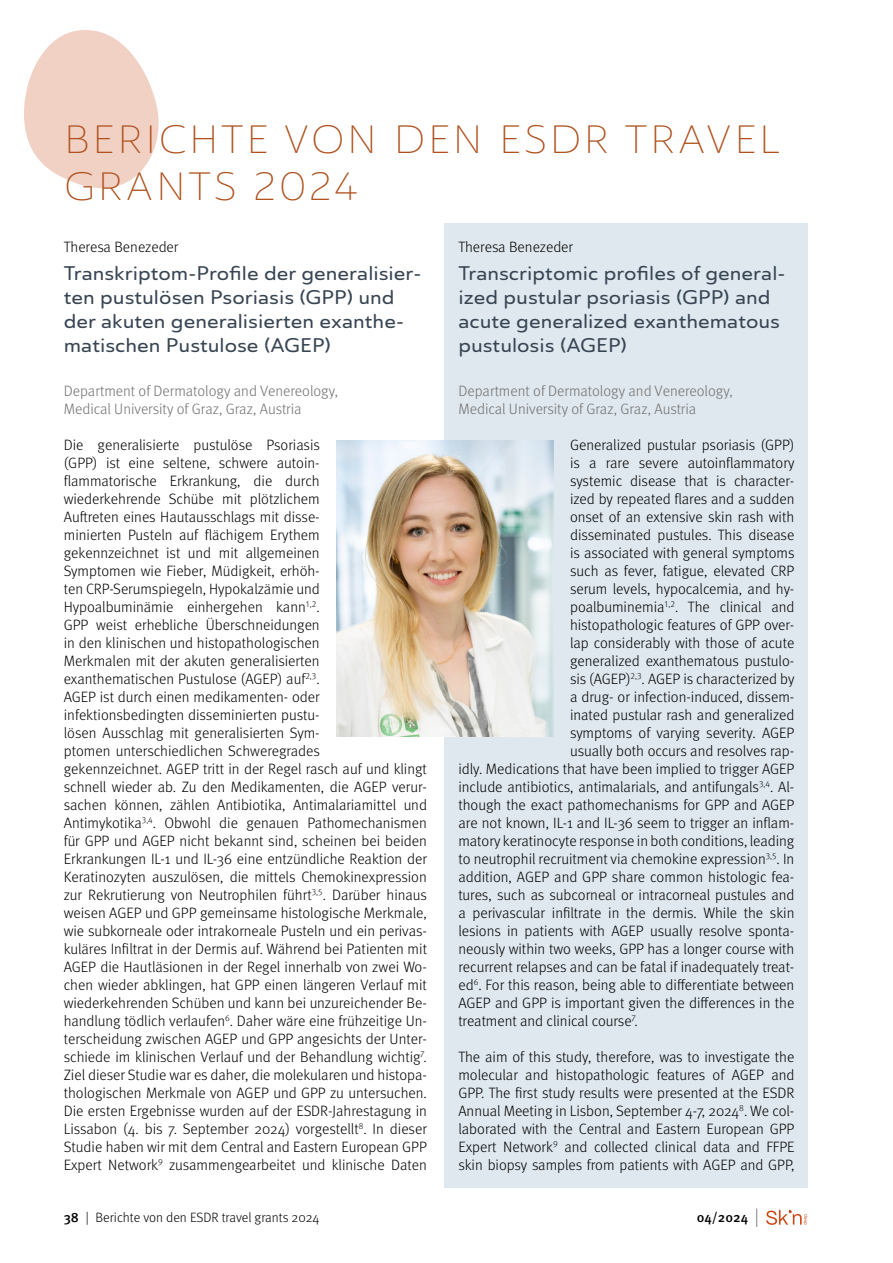
<style>
.page{position:relative;width:893px;height:1263px;background:#fff}
.page>*{position:absolute;margin:0;border:0;box-sizing:border-box;transform-origin:0 0}
.t1{font:300 expanded 39px "Ainslie Sans";letter-spacing:.05em;color:#af521f}
.t2{font:500 expanded 19.5px/24px "Ainslie Sans";color:#384553}
.t3{font:300 15px/18px "Meta Pro";color:#000;text-align:justify}
.t4{font:300 15px/18px "Meta Pro";color:#706f6f}
.t5{font:300 13.5px "Meta Pro";color:#000}
.t6{font:500 13.5px "Meta Pro";color:#000}
.s1{font-weight:500}
.s2{font-weight:300;font-size:18.9px;color:#706f6f}
</style>
<div class="page">
<div style="left:445px;top:223px;width:363px;height:965px;background:#dfe8ef"></div>
<svg style="left:24px;top:30px;width:135px;height:158px"></svg>
<svg style="left:766px;top:1210px;width:41px;height:15px"></svg>
<img style="left:337px;top:440px;width:216px;height:296px">
<h1 class="t1" style="left:64px;top:116px;width:513px">BERICHTE VON DEN ESDR</h1>
<h1 class="t1" style="left:624px;top:116px;width:28px">TRA</h1>
<h1 class="t1" style="left:706px;top:116px;width:70px">VEL</h1>
<h1 class="t1" style="left:64px;top:163px;width:296px">GRANTS 2024</h1>
<p class="t3" style="left:64px;top:237px;width:116px">Theresa Benezeder</p>
<h2 class="t2" style="left:64px;top:262px;width:359px">Transkriptom-Profile der generalisier&shy;ten pustulösen Psoriasis (GPP) und der akuten generalisierten exanthe&shy;matischen Pustulose (AGEP)</h2>
<p class="t4" style="left:64px;top:381px;width:276px">Department of Dermatology and Venereology,<br>Medical University of Graz, Graz, Austria</p>
<p class="t3" style="left:64px;top:435px;width:365px;text-align:left">Die generalisierte pustulöse Psoriasis<br>(GPP) ist eine seltene, schwere autoin-<br>flammatorische Erkrankung, die durch<br>wiederkehrende Schübe mit plötzlichem<br>Auftreten eines Hautausschlags mit disse-<br>minierten Pusteln auf flächigem Erythem<br>gekennzeichnet ist und mit allgemeinen<br>Symptomen wie Fieber, Müdigkeit, erhöh-<br>ten CRP-Serumspiegeln, Hypokalzämie und Hypoalbuminämie einhergehen kann<sup>1,2</sup>.<br>GPP weist erhebliche Überschneidungen<br>in den klinischen und histopathologischen<br>Merkmalen mit der akuten generalisierten exanthematischen Pustulose (AGEP) auf<sup>2,3</sup>.<br>AGEP ist durch einen medikamenten- oder infektionsbedingten disseminierten pustu-<br>lösen Ausschlag mit generalisierten Sym-<br>ptomen unterschiedlichen Schweregrades<br>gekennzeichnet. AGEP tritt in der Regel rasch auf und klingt schnell wieder ab. Zu den Medikamenten, die AGEP verur&shy;sachen können, zählen Antibiotika, Antimalariamittel und Antimykotika<sup>3,4</sup>. Obwohl die genauen Pathomechanismen für GPP und AGEP nicht bekannt sind, scheinen bei beiden Erkrankungen IL-1 und IL-36 eine entzündliche Reaktion der Keratinozyten auszulösen, die mittels Chemokinexpression zur Rekrutierung von Neutrophilen führt<sup>3,5</sup>. Darüber hinaus weisen AGEP und GPP gemeinsame histologische Merkmale, wie subkorneale oder intrakorneale Pusteln und ein perivas&shy;kuläres Infiltrat in der Dermis auf. Während bei Patienten mit AGEP die Hautläsionen in der Regel innerhalb von zwei Wo&shy;chen wieder abklingen, hat GPP einen längeren Verlauf mit wiederkehrenden Schüben und kann bei unzureichender Be&shy;handlung tödlich verlaufen<sup>6</sup>. Daher wäre eine frühzeitige Un&shy;terscheidung zwischen AGEP und GPP angesichts der Unter&shy;schiede im klinischen Verlauf und der Behandlung wichtig<sup>7</sup>.<br>Ziel dieser Studie war es daher, die molekularen und histopa&shy;thologischen Merkmale von AGEP und GPP zu untersuchen.<br>Die ersten Ergebnisse wurden auf der ESDR-Jahrestagung in Lissabon (4. bis 7. September 2024) vorgestellt<sup>8</sup>. In dieser Studie haben wir mit dem Central and Eastern European GPP Expert Network<sup>9</sup> zusammengearbeitet und klinische Daten</p>
<p class="t3" style="left:458px;top:237px;width:116px">Theresa Benezeder</p>
<h2 class="t2" style="left:458px;top:262px;width:329px">Transcriptomic profiles of general&shy;ized pustular psoriasis (GPP) and acute generalized exanthematous pustulosis (AGEP)</h2>
<p class="t4" style="left:458px;top:381px;width:276px">Department of Dermatology and Venereology,<br>Medical University of Graz, Graz, Austria</p>
<p class="t3" style="left:570px;top:435px;width:226px">Generalized pustular psoriasis (GPP)</p>
<p class="t3" style="left:570px;top:453px;width:226px">is a rare severe autoinflammatory</p>
<p class="t3" style="left:570px;top:471px;width:226px">systemic disease that is character-</p>
<p class="t3" style="left:570px;top:489px;width:226px">ized by repeated flares and a sudden</p>
<p class="t3" style="left:570px;top:507px;width:226px">onset of an extensive skin rash with</p>
<p class="t3" style="left:570px;top:525px;width:226px">disseminated pustules. This disease</p>
<p class="t3" style="left:570px;top:543px;width:226px">is associated with general symptoms</p>
<p class="t3" style="left:570px;top:561px;width:226px">such as fever, fatigue, elevated CRP</p>
<p class="t3" style="left:570px;top:579px;width:226px">serum levels, hypocalcemia, and hy-</p>
<p class="t3" style="left:570px;top:597px;width:226px">poalbuminemia<sup>1,2</sup>. The clinical and</p>
<p class="t3" style="left:570px;top:615px;width:226px">histopathologic features of GPP over-</p>
<p class="t3" style="left:570px;top:633px;width:226px">lap considerably with those of acute</p>
<p class="t3" style="left:570px;top:651px;width:226px">generalized exanthematous pustulo-</p>
<p class="t3" style="left:570px;top:669px;width:226px">sis (AGEP)<sup>2,3</sup>. AGEP is characterized by</p>
<p class="t3" style="left:570px;top:687px;width:226px">a drug- or infection-induced, dissem-</p>
<p class="t3" style="left:570px;top:705px;width:226px">inated pustular rash and generalized</p>
<p class="t3" style="left:570px;top:723px;width:226px">symptoms of varying severity. AGEP</p>
<p class="t3" style="left:570px;top:741px;width:226px">usually both occurs and resolves rap-</p>
<p class="t3" style="left:458px;top:759px;width:337px">idly. Medications that have been implied to trigger AGEP</p>
<p class="t3" style="left:458px;top:777px;width:337px">include antibiotics, antimalarials, and antifungals<sup>3,4</sup>. Al-</p>
<p class="t3" style="left:458px;top:795px;width:337px">though the exact pathomechanisms for GPP and AGEP</p>
<p class="t3" style="left:458px;top:813px;width:337px">are not known, IL-1 and IL-36 seem to trigger an inflam-</p>
<p class="t3" style="left:458px;top:831px;width:337px">matory keratinocyte response in both conditions, leading</p>
<p class="t3" style="left:458px;top:849px;width:337px">to neutrophil recruitment via chemokine expression<sup>3,5</sup>. In</p>
<p class="t3" style="left:458px;top:867px;width:337px">addition, AGEP and GPP share common histologic fea-</p>
<p class="t3" style="left:458px;top:885px;width:338px">tures, such as subcorneal or intracorneal pustules and</p>
<p class="t3" style="left:458px;top:903px;width:337px">a perivascular infiltrate in the dermis. While the skin</p>
<p class="t3" style="left:458px;top:921px;width:337px">lesions in patients with AGEP usually resolve sponta-</p>
<p class="t3" style="left:458px;top:939px;width:337px">neously within two weeks, GPP has a longer course with</p>
<p class="t3" style="left:458px;top:957px;width:337px">recurrent relapses and can be fatal if inadequately treat-</p>
<p class="t3" style="left:458px;top:975px;width:337px">ed<sup>6</sup>. For this reason, being able to differentiate between</p>
<p class="t3" style="left:458px;top:993px;width:337px">AGEP and GPP is important given the differences in the</p>
<p class="t3" style="left:458px;top:1011px;width:181px">treatment and clinical course<sup>7</sup>.</p>
<p class="t3" style="left:458px;top:1047px;width:338px">The aim of this study, therefore, was to investigate the molecular and histopathologic features of AGEP and GPP. The first study results were presented at the ESDR Annual Meeting in Lisbon, September 4-7, 2024<sup>8</sup>. We col&shy;laborated with the Central and Eastern European GPP Expert Network<sup>9</sup> and collected clinical data and FFPE skin biopsy samples from patients with AGEP and GPP,</p>
<p class="t5" style="left:64px;top:1208px;width:257px"><span class="s1">38</span> | Berichte von den ESDR travel grants 2024</p>
<p class="t6" style="left:697px;top:1206px;width:64px">04/2024 <span class="s2">|</span></p>
</div>
